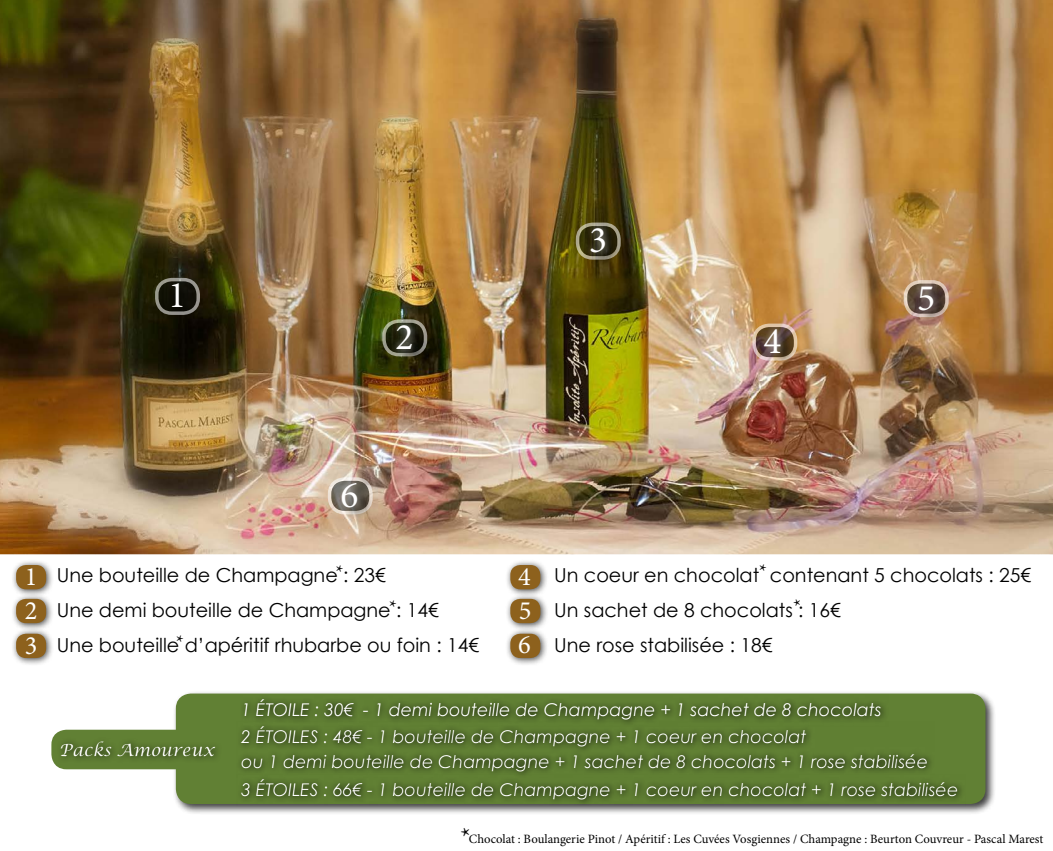
<style>
.page{position:relative;width:1053px;height:851px;background:#fff}
.page>*{position:absolute;margin:0;border:0;box-sizing:border-box;transform-origin:0 0}
.t1{font:37.5px "Minion Pro";color:#fff}
.t2{font:26.38px/34.8px "Minion Pro";color:#fff;text-align:justify}
.t3{font:19.25px/35.2px "Century Gothic";color:#000}
.t4{font:19px "Minion Pro";color:#000}
.t5{font:italic 17.62px/27.2px "Century Gothic";color:#fff}
.t6{font:italic 16.88px "Lucida Calligraphy";color:#fff}
.t7{font:12.75px "Minion Pro";color:#000}
</style>
<div class="page">
<div style="left:10px;top:558px;width:45px;height:39px;background:#000;opacity:.75"></div>
<div style="left:16px;top:565px;width:30px;height:24px;background:#8d611d;border-radius:10px"></div>
<div style="left:10px;top:592px;width:45px;height:39px;background:#000;opacity:.75"></div>
<div style="left:16px;top:598px;width:30px;height:25px;background:#8d611d;border-radius:10px"></div>
<div style="left:10px;top:627px;width:45px;height:39px;background:#000;opacity:.75"></div>
<div style="left:16px;top:633px;width:30px;height:25px;background:#8d611d;border-radius:10px"></div>
<div style="left:505px;top:558px;width:43px;height:39px;background:#000;opacity:.75"></div>
<div style="left:510px;top:565px;width:30px;height:24px;background:#8d611d;border-radius:10px"></div>
<div style="left:504px;top:592px;width:45px;height:39px;background:#000;opacity:.75"></div>
<div style="left:510px;top:598px;width:30px;height:25px;background:#8d611d;border-radius:10px"></div>
<div style="left:505px;top:627px;width:43px;height:39px;background:#000;opacity:.75"></div>
<div style="left:510px;top:633px;width:30px;height:25px;background:#8d611d;border-radius:10px"></div>
<div style="left:172px;top:690px;width:823px;height:124px;background:#000;opacity:.75"></div>
<div style="left:176px;top:693px;width:809px;height:110px;background:#618034;border-radius:15px"></div>
<svg style="left:230px;top:692px;width:765px;height:28px"></svg>
<div style="left:230px;top:720px;width:822px;height:53px;background:#fff;opacity:.75"></div>
<div style="left:230px;top:773px;width:822px;height:43px;background:#fff;opacity:.75"></div>
<div style="left:51px;top:729px;width:169px;height:40px;background:#618034;border-radius:15px"></div>
<div style="left:48px;top:731px;width:197px;height:30px;background:#fff;opacity:.75"></div>
<img style="left:0;top:0;width:1052px;height:555px">
<svg style="left:157px;top:279px;width:41px;height:34px"></svg>
<div style="left:155px;top:278px;width:45px;height:37px;border:3px solid #fff;border-radius:15px"></div>
<svg style="left:384px;top:321px;width:41px;height:33px"></svg>
<div style="left:382px;top:319px;width:45px;height:37px;border:3px solid #fff;border-radius:15px"></div>
<svg style="left:577px;top:224px;width:42px;height:34px"></svg>
<div style="left:575px;top:222px;width:45px;height:37px;border:3px solid #fff;border-radius:15px"></div>
<svg style="left:329px;top:479px;width:42px;height:33px"></svg>
<div style="left:328px;top:477px;width:45px;height:37px;border:3px solid #fff;border-radius:15px"></div>
<div style="left:752px;top:323px;width:45px;height:37px;border:3px solid #fff;border-radius:15px"></div>
<svg style="left:905px;top:282px;width:41px;height:33px"></svg>
<div style="left:903px;top:280px;width:45px;height:37px;border:3px solid #fff;border-radius:15px"></div>
<div style="left:398px;top:323px;width:28px;height:37px;background:#000;opacity:.86"></div>
<div style="left:389px;top:317px;width:30px;height:40px;background:#fff;opacity:.75"></div>
<div style="left:592px;top:226px;width:27px;height:38px;background:#000;opacity:.86"></div>
<div style="left:583px;top:220px;width:30px;height:41px;background:#fff;opacity:.75"></div>
<div style="left:765px;top:327px;width:30px;height:37px;background:#000;opacity:.86"></div>
<div style="left:756px;top:321px;width:32px;height:39px;background:#fff;opacity:.75"></div>
<div style="left:920px;top:284px;width:28px;height:38px;background:#000;opacity:.86"></div>
<div style="left:911px;top:278px;width:30px;height:40px;background:#fff;opacity:.75"></div>
<div style="left:343px;top:481px;width:29px;height:38px;background:#000;opacity:.86"></div>
<div style="left:334px;top:476px;width:31px;height:40px;background:#fff;opacity:.75"></div>
<h1 class="t1" style="left:168px;top:270px;width:19px">1</h1>
<h1 class="t1" style="left:395px;top:312px;width:19px">2</h1>
<h1 class="t1" style="left:340px;top:470px;width:19px">6</h1>
<h1 class="t1" style="left:589px;top:215px;width:19px">3</h1>
<h1 class="t1" style="left:763px;top:315px;width:20px">4</h1>
<h1 class="t1" style="left:917px;top:273px;width:20px">5</h1>
<p class="t4" style="left:759px;top:558px;width:9px">*</p>
<p class="t3" style="left:554px;top:592px;width:288px">Un sachet de 8 chocolats : 16€</p>
<p class="t4" style="left:336px;top:558px;width:9px">*</p>
<p class="t3" style="left:57px;top:556px;width:424px">Une bouteille de Champagne : 23€<br>Une demi bouteille de Champagne : 14€<br>Une bouteille d’apéritif rhubarbe ou foin : 14€</p>
<h2 class="t2" style="left:25px;top:558px;width:14px">1<br>2<br>3</h2>
<h2 class="t2" style="left:518px;top:560px;width:15px;line-height:33.9px">4<br>5<br>6</h2>
<p class="t3" style="left:554px;top:556px;width:478px">Un coeur en chocolat contenant 5 chocolats : 25€</p>
<p class="t4" style="left:389px;top:594px;width:9px">*</p>
<p class="t4" style="left:176px;top:628px;width:9px">*</p>
<p class="t3" style="left:554px;top:627px;width:220px">Une rose stabilisée : 18€</p>
<p class="t6" style="left:59px;top:739px;width:157px">Packs Amoureux</p>
<p class="t5" style="left:241px;top:695px;width:642px">1 ÉTOILE : 30€ - 1 demi bouteille de Champagne + 1 sachet de 8 chocolats<br>2 ÉTOILES : 48€ - 1 bouteille de Champagne + 1 coeur en chocolat</p>
<p class="t5" style="left:241px;top:746px;width:718px;line-height:28.4px">ou 1 demi bouteille de Champagne + 1 sachet de 8 chocolats + 1 rose stabilisée<br>3 ÉTOILES : 66€ - 1 bouteille de Champagne + 1 coeur en chocolat + 1 rose stabilisée</p>
<p class="t7" style="left:469px;top:830px;width:576px">Chocolat : Boulangerie Pinot / Apéritif : Les Cuvées Vosgiennes / Champagne : Beurton Couvreur - Pascal Marest</p>
</div>
